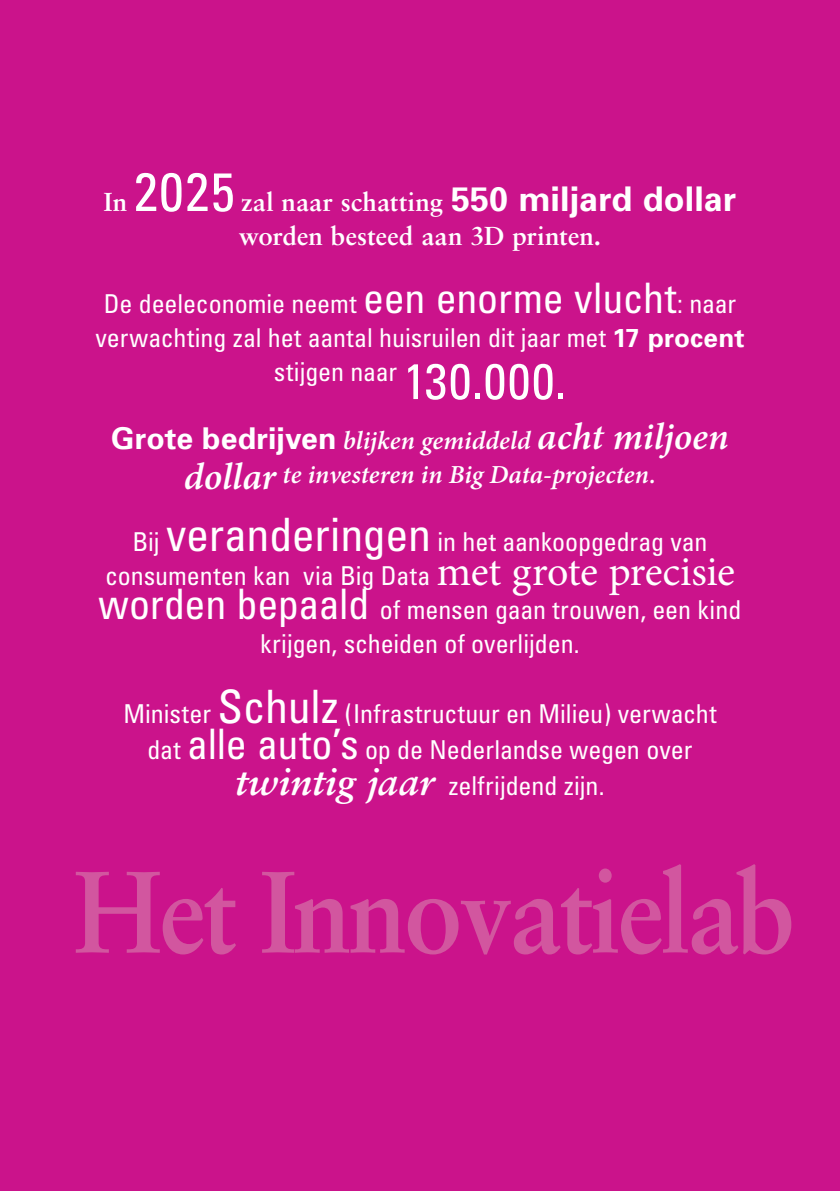
<style>
.page{position:relative;width:840px;height:1191px;background:#fff}
.page>*{position:absolute;margin:0;border:0;box-sizing:border-box;transform-origin:0 0}
.t1{font:700 116px "Sabon";letter-spacing:-.03em;color:#d2569f;scale:.91 1}
.t2{font:condensed 26px/34px "Univers";letter-spacing:-.005em;color:#fff;text-align:center}
.t3{font:italic 600 26px/34px "Minion Pro";color:#fff;text-align:center}
.t4{font:700 26px/34px "Sabon";letter-spacing:.005em;color:#fff;text-align:center}
.s1{font-family:"Univers";font-weight:400;font-stretch:condensed;font-size:54px}
.s2{font-family:"Univers";font-size:34px}
.s3{font-size:42px}
.s4{font-weight:700;font-stretch:normal}
.s5{font-size:50px}
.s6{font-family:"Univers";font-weight:700;font-style:normal;font-size:30px}
.s7{font-size:38px}
.s8{font-size:46px}
.s9{font-family:"Minion Pro";font-stretch:normal;font-size:42px}
.s10{font-family:"Sabon";font-weight:700;font-style:italic;font-stretch:normal;font-size:38px}
</style>
<div class="page">
<div style="left:0;top:0;width:839px;height:1191px;background:#cb138b"></div>
<p class="t4" style="left:104px;top:184px;width:633px">In <span class="s1">2025</span> zal naar schatting <span class="s2">550 miljard dollar </span>worden besteed aan 3D printen.</p>
<p class="t2" style="left:95px;top:286px;width:650px">De deeleconomie neemt <span class="s3">een enorme vlucht</span>: naar verwachting zal het aantal huisruilen dit jaar met <span class="s4">17 procent </span>stijgen naar <span class="s5">130.000.</span></p>
<p class="t3" style="left:111px;top:423px;width:618px"><span class="s6">Grote bedrijven</span> blijken gemiddeld <span class="s7">acht miljoen dollar</span> te investeren in Big Data-projecten.</p>
<p class="t2" style="left:98px;top:524px;width:644px">Bij <span class="s8">veranderingen</span> in het aankoopgedrag van consumenten kan via Big Data <span class="s9">met grote precisie </span><span class="s3">worden bepaald</span> of mensen gaan trouwen, een kind krijgen, scheiden of overlijden.</p>
<p class="t2" style="left:123px;top:695px;width:594px;line-height:36px">Minister <span class="s8">Schulz</span> (Infrastructuur en Milieu) verwacht dat <span class="s3">alle auto’s</span> op de Nederlandse wegen over <span class="s10">twintig jaar</span> zelfrijdend zijn.</p>
<h1 class="t1" style="left:74px;top:840px;width:794px">Het Innovatielab</h1>
</div>
